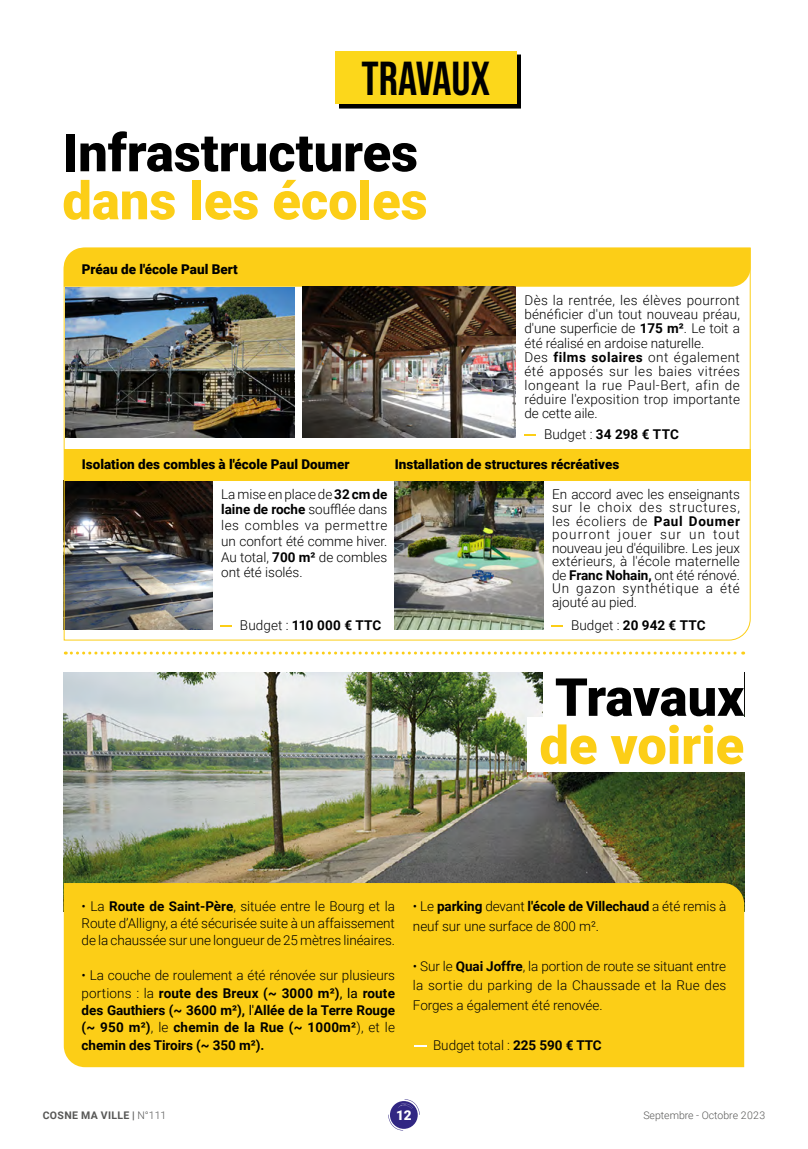
<style>
.page{position:relative;width:808px;height:1149px;background:#fff}
.page>*{position:absolute;margin:0;border:0;box-sizing:border-box;transform-origin:0 0}
.t1{font:900 52.5px "Roboto";color:#000}
.t2{font:900 52.5px "Roboto";color:#fcce17}
.t3{font:47.55px "Bebas Neue";color:#000}
.t4{font:300 13.5px/14.1px "Roboto";color:#000;text-align:justify}
.t5{font:700 13.5px/17.4px "Roboto";color:#000;text-align:justify}
.t6{font:300 13.5px/20px "Roboto";letter-spacing:-.005em;color:#020203;text-align:justify}
.t7{font:900 13.5px "Roboto";color:#000}
.t8{font:900 13.5px "Roboto";color:#fff}
.t9{font:300 10.5px "Roboto";color:#575756}
.t10{font:700 10.5px "Roboto";letter-spacing:.035em;color:#575756}
.s1{font-weight:700}
.s2{font-weight:300}
.s3{font-weight:400}
.s4{color:#000}
</style>
<div class="page">
<div style="left:339px;top:54px;width:182px;height:54px;background:linear-gradient(to right,#000,#000)"></div>
<div style="left:335px;top:51px;width:181px;height:52px;background:#fcd71b"></div>
<img style="left:64px;top:672px;width:680px;height:210px">
<div style="left:543px;top:671px;width:201px;height:54px;background:#fff"></div>
<div style="left:527px;top:717px;width:217px;height:54px;background:#fff"></div>
<div style="left:64px;top:882px;width:680px;height:184px;background:#fcce17"></div>
<svg style="left:388px;top:1099px;width:32px;height:31px"></svg>
<svg style="left:65px;top:651px;width:679px;height:3px"></svg>
<img style="left:63px;top:247px;width:688px;height:393px">
<svg style="left:524px;top:433px;width:12px;height:2px"></svg>
<svg style="left:551px;top:624px;width:12px;height:2px"></svg>
<svg style="left:220px;top:624px;width:12px;height:2px"></svg>
<svg style="left:414px;top:1044px;width:13px;height:2px"></svg>
<h2 class="t3" style="left:361px;top:52px;width:130px">TRAVAUX</h2>
<h1 class="t1" style="left:62px;top:116px;width:357px">Infrastructures</h1>
<h1 class="t2" style="left:62px;top:164px;width:367px">dans les écoles</h1>
<p class="t7" style="left:82px;top:260px;width:158px">Préau de l'école Paul Bert</p>
<p class="t4" style="left:524px;top:293px;width:217px;text-align:left">Dès la rentrée, les élèves pourront bénéficier d'un tout nouveau préau, d'une superficie de <span class="s1">175 m²</span>. Le toit a été réalisé en ardoise naturelle.<br>Des <span class="s1">films solaires</span> ont également été apposés sur les baies vitrées longeant la rue Paul-Bert, afin de réduire l'exposition trop importante de cette aile.</p>
<p class="t5" style="left:544px;top:424px;width:136px"><span class="s2">Budget :</span> 34 298 € TTC</p>
<p class="t7" style="left:82px;top:455px;width:269px">Isolation des combles à l'école Paul Doumer</p>
<p class="t7" style="left:395px;top:455px;width:226px">Installation de structures récréatives</p>
<p class="t4" style="left:221px;top:485px;width:168px;line-height:15.6px">La mise en place de <span class="s1">32 cm de laine de roche</span> soufflée dans les combles va permettre un confort été comme hiver.<br>Au total, <span class="s1">700 m²</span> de combles ont été isolés.</p>
<p class="t4" style="left:552px;top:486px;width:189px;line-height:13.5px">En accord avec les enseignants sur le choix des structures, les écoliers de <span class="s1">Paul Doumer </span>pourront jouer sur un tout nouveau jeu d'équilibre. Les jeux extérieurs, à l'école maternelle de <span class="s1">Franc Nohain,</span> ont été rénové.<br>Un gazon synthétique a été ajouté au pied.</p>
<p class="t5" style="left:240px;top:615px;width:143px"><span class="s2">Budget :</span> 110 000 € TTC</p>
<p class="t5" style="left:571px;top:615px;width:136px"><span class="s2">Budget :</span> 20 942 € TTC</p>
<h1 class="t1" style="left:555px;top:660px;width:191px">Travaux</h1>
<h1 class="t2" style="left:539px;top:708px;width:206px">de voirie</h1>
<p class="t4" style="left:82px;top:896px;width:315px;line-height:17.4px">• La <span class="s1">Route de Saint-Père</span>, située entre le Bourg et la Route d’Alligny, a été sécurisée suite à un affaissement de la chaussée sur une longueur de 25 mètres linéaires.</p>
<p class="t5" style="left:82px;top:965px;width:315px"><span class="s2">• La couche de roulement a été rénovée sur plusieurs portions : la</span> route des Breux (~ 3000 m²)<span class="s3">, la</span> route des Gauthiers (~ 3600 m²), <span class="s3">l'</span>Allée de la Terre Rouge (~ 950 m²)<span class="s2">, le</span> chemin de la Rue (~ 1000m²<span class="s2">), et le </span>chemin des Tiroirs (~ 350 m²).</p>
<p class="t4" style="left:413px;top:895px;width:315px;line-height:20px">• Le <span class="s1">parking</span> devant <span class="s1">l'école de Villechaud</span> a été remis à neuf sur une surface de 800 m².</p>
<p class="t6" style="left:413px;top:954px;width:315px"><span class="s4">•</span> Sur le <span class="s1">Quai Joffre</span>, la portion de route se situant entre la sortie du parking de la Chaussade et la Rue des Forges a également été renovée.</p>
<p class="t6" style="left:433px;top:1034px;width:170px">Budget total : <span class="s1">225 590 € TTC</span></p>
<p class="t10" style="left:43px;top:1107px;width:125px">COSNE MA VILLE | <span class="s2">N°111</span></p>
<p class="t8" style="left:396px;top:1105px;width:17px">12</p>
<p class="t9" style="left:643px;top:1107px;width:123px">Septembre - Octobre 2023</p>
</div>
